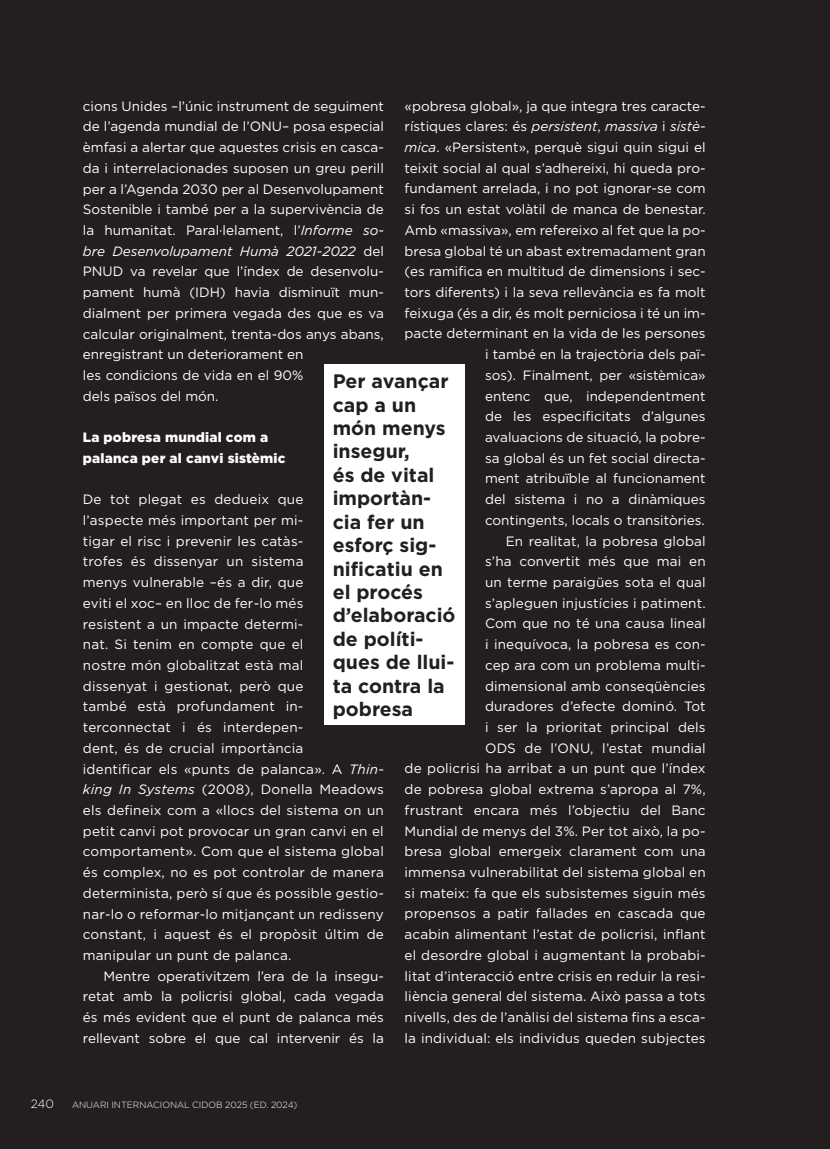
<style>
.page{position:relative;width:830px;height:1149px;background:#fff}
.page>*{position:absolute;margin:0;border:0;box-sizing:border-box;transform-origin:0 0}
.t1{font:700 19.5px/23.4px "Gotham";color:#231f20}
.t2{font:13.5px/20.7px "Gotham";color:#fff}
.t3{font:900 13.5px/20.7px "Gotham";letter-spacing:.015em;color:#fff}
.t4{font:300 12px "Gotham";color:#fff}
.t5{font:300 9px "Gotham";color:#fff}
.s1{font-style:italic}
</style>
<div class="page">
<div style="left:0;top:0;width:829px;height:1148px;background:#231f20"></div>
<div style="left:324px;top:364px;width:140px;height:360px;background:#fff"></div>
<p class="t2" style="left:404px;top:95px;width:302px;text-align:right">«pobresa global», ja que integra tres caracte&shy;rístiques clares: és <span class="s1">persistent</span>, <span class="s1">massiva</span> i <span class="s1">sistè&shy;mica</span>. «Persistent», perquè sigui quin sigui el teixit social al qual s’adhereixi, hi queda pro&shy;fundament arrelada, i no pot ignorar-se com si fos un estat volàtil de manca de benestar.<br>Amb «massiva», em refereixo al fet que la po&shy;bresa global té un abast extremadament gran (es ramifica en multitud de dimensions i sec&shy;tors diferents) i la seva rellevància es fa molt feixuga (és a dir, és molt perniciosa i té un im&shy;pacte determinant en la vida de les persones i també en la trajectòria dels paï-<br>sos). Finalment, per «sistèmica»<br>entenc que, independentment<br>de les especificitats d’algunes avaluacions de situació, la pobre-<br>sa global és un fet social directa-<br>ment atribuïble al funcionament<br>del sistema i no a dinàmiques contingents, locals o transitòries.<br>En realitat, la pobresa global<br>s’ha convertit més que mai en<br>un terme paraigües sota el qual<br>s’apleguen injustícies i patiment.<br>Com que no té una causa lineal<br>i inequívoca, la pobresa es con-<br>cep ara com un problema multi&shy;dimensional amb conseqüències<br>duradores d’efecte dominó. Tot<br>i ser la prioritat principal dels<br>ODS de l’ONU, l’estat mundial<br>de policrisi ha arribat a un punt que l’índex de pobresa global extrema s’apropa al 7%, frustrant encara més l’objectiu del Banc Mundial de menys del 3%. Per tot això, la po&shy;bresa global emergeix clarament com una immensa vulnerabilitat del sistema global en si mateix: fa que els subsistemes siguin més propensos a patir fallades en cascada que acabin alimentant l’estat de policrisi, inflant el desordre global i augmentant la probabi&shy;litat d’interacció entre crisis en reduir la resi&shy;liència general del sistema. Això passa a tots nivells, des de l’anàlisi del sistema fins a esca&shy;la individual: els individus queden subjectes</p>
<p class="t2" style="left:83px;top:95px;width:302px">cions Unides –l’únic instrument de seguiment de l’agenda mundial de l’ONU– posa especial èmfasi a alertar que aquestes crisis en casca&shy;da i interrelacionades suposen un greu perill per a l’Agenda 2030 per al Desenvolupament Sostenible i també per a la supervivència de la humanitat. Paral·lelament, l’<span class="s1">Informe so&shy;bre Desenvolupament Humà 2021-2022</span> del PNUD va revelar que l’índex de desenvolu&shy;pament humà (IDH) havia disminuït mun&shy;dialment per primera vegada des que es va calcular originalment, trenta-dos anys abans, enregistrant un deteriorament en<br>les condicions de vida en el 90%<br>dels països del món.</p>
<p class="t3" style="left:83px;top:427px;width:204px">La pobresa mundial com a palanca per al canvi sistèmic</p>
<p class="t2" style="left:83px;top:489px;width:302px">De tot plegat es dedueix que<br>l’aspecte més important per mi-<br>tigar el risc i prevenir les catàs-<br>trofes és dissenyar un sistema<br>menys vulnerable –és a dir, que<br>eviti el xoc– en lloc de fer-lo més<br>resistent a un impacte determi-<br>nat. Si tenim en compte que el<br>nostre món globalitzat està mal<br>dissenyat i gestionat, però que<br>també està profundament in&shy;terconnectat i és interdepen-<br>dent, és de crucial importància<br>identificar els «punts de palanca». A <span class="s1">Thin&shy;king In Systems</span> (2008), Donella Meadows els defineix com a «llocs del sistema on un petit canvi pot provocar un gran canvi en el comportament». Com que el sistema global és complex, no es pot controlar de manera determinista, però sí que és possible gestio&shy;nar-lo o reformar-lo mitjançant un redisseny constant, i aquest és el propòsit últim de manipular un punt de palanca.</p>
<p class="t2" style="left:83px;top:965px;width:302px;text-align:justify;text-indent:21px">Mentre operativitzem l’era de la insegu&shy;retat amb la policrisi global, cada vegada és més evident que el punt de palanca més rellevant sobre el que cal intervenir és la</p>
<h1 class="t1" style="left:332px;top:369px;width:124px">Per avançar cap a un món menys insegur,<br>és de vital importàn&shy;cia fer un esforç sig&shy;nificatiu en el procés d’elaboració de políti&shy;ques de llui&shy;ta contra la pobresa</h1>
<p class="t4" style="left:31px;top:1095px;width:25px">240</p>
<p class="t5" style="left:72px;top:1098px;width:227px">ANUARI INTERNACIONAL CIDOB 2025 (ED. 2024)</p>
</div>
